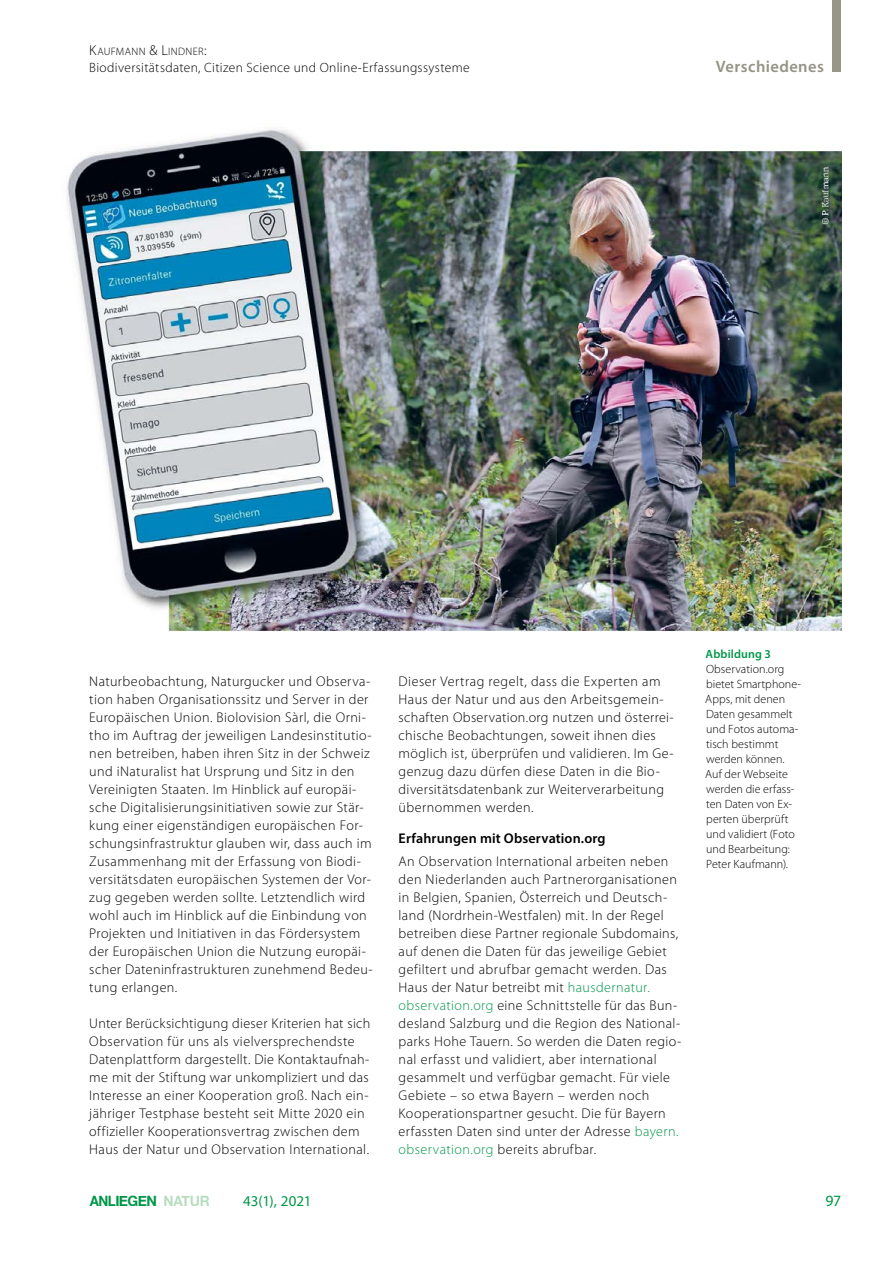
<style>
.page{position:relative;width:893px;height:1263px;background:#fff}
.page>*{position:absolute;margin:0;border:0;box-sizing:border-box;transform-origin:0 0}
.t1{font:600 16.5px "Myriad Pro";letter-spacing:.025em;color:#959383}
.t2{font:15.75px "Myriad Pro";color:#009648}
.t3{font:15px "Myriad Pro";color:#009648}
.t4{font:700 14.25px "Helvetica Neue";letter-spacing:-.035em;color:#009648;scale:.94 1}
.P__Fließtext_2Sp{font:300 14.1px/18px "Myriad Pro";letter-spacing:.025em;color:#000}
.H1__Headline_Fliess{font:600 14.1px "Myriad Pro";letter-spacing:.01em;color:#000}
.t5{font:300 13.5px "Myriad Pro";letter-spacing:.025em;color:#000}
.Bildlegende_linksbün{font:300 12px/15px "Myriad Pro";letter-spacing:.005em;color:#000}
.Bildlegende_Headline{font:600 12px "Myriad Pro";letter-spacing:.01em;color:#009648}
.t6{font:300 10.8px "Myriad Pro";letter-spacing:.035em;color:#000}
.s1{font-size:14.4px}
.s2{color:#009648}
.s3{color:rgb(111 188 126/.5)}
</style>
<div class="page">
<img style="left:66px;top:129px;width:775px;height:503px">
<div style="left:833px;top:0;width:8px;height:71px;background:#959383"></div>
<p class="t6" style="left:89px;top:45px;width:119px"><span class="s1">K</span>AUFMANN <span class="s1">&amp; L</span>INDNER<span class="s1">:</span></p>
<p class="t5" style="left:89px;top:59px;width:382px">Biodiversitätsdaten, Citizen Science und Online-Erfassungssysteme</p>
<p class="t1" style="left:716px;top:55px;width:109px">Verschiedenes</p>
<p class="P__Fließtext_2Sp" style="left:89px;top:672px;width:285px">Naturbeobachtung, Naturgucker und Observa&shy;tion haben Organisationssitz und Server in der Europäischen Union. Biolovision Sàrl, die Orni&shy;tho im Auftrag der jeweiligen Landesinstitutio&shy;nen betreiben, haben ihren Sitz in der Schweiz und iNaturalist hat Ursprung und Sitz in den Vereinigten Staaten. Im Hinblick auf europäi&shy;sche Digitalisierungsinitiativen sowie zur Stär&shy;kung einer eigenständigen europäischen For&shy;schungsinfrastruktur glauben wir, dass auch im Zusammenhang mit der Erfassung von Biodi&shy;versitätsdaten europäischen Systemen der Vor&shy;zug gegeben werden sollte. Letztendlich wird wohl auch im Hinblick auf die Einbindung von Projekten und Initiativen in das Fördersystem der Europäischen Union die Nutzung europäi&shy;scher Dateninfrastrukturen zunehmend Bedeu&shy;tung erlangen.</p>
<p class="P__Fließtext_2Sp" style="left:89px;top:1014px;width:283px">Unter Berücksichtigung dieser Kriterien hat sich Observation für uns als vielversprechendste Datenplattform dargestellt. Die Kontaktaufnah&shy;me mit der Stiftung war unkompliziert und das Interesse an einer Kooperation groß. Nach ein&shy;jähriger Testphase besteht seit Mitte 2020 ein offizieller Kooperationsvertrag zwischen dem Haus der Natur und Observation International.</p>
<p class="P__Fließtext_2Sp" style="left:399px;top:672px;width:277px">Dieser Vertrag regelt, dass die Experten am Haus der Natur und aus den Arbeitsgemein&shy;schaften Observation.org nutzen und österrei&shy;chische Beobachtungen, soweit ihnen dies möglich ist, überprüfen und validieren. Im Ge&shy;genzug dazu dürfen diese Daten in die Bio&shy;diversitätsdatenbank zur Weiterverarbeitung übernommen werden.</p>
<h1 class="H1__Headline_Fliess" style="left:399px;top:829px;width:209px">Erfahrungen mit Observation.org</h1>
<p class="P__Fließtext_2Sp" style="left:399px;top:852px;width:284px">An Observation International arbeiten neben den Niederlanden auch Partnerorganisationen in Belgien, Spanien, Österreich und Deutsch&shy;land (Nordrhein-Westfalen) mit. In der Regel betreiben diese Partner regionale Subdomains, auf denen die Daten für das jeweilige Gebiet gefiltert und abrufbar gemacht werden. Das Haus der Natur betreibt mit <span class="s2">hausdernatur. observation.org</span> eine Schnittstelle für das Bun&shy;desland Salzburg und die Region des National&shy;parks Hohe Tauern. So werden die Daten regio&shy;nal erfasst und validiert, aber international gesammelt und verfügbar gemacht. Für viele Gebiete – so etwa Bayern – werden noch Kooperationspartner gesucht. Die für Bayern erfassten Daten sind unter der Adresse <span class="s2">bayern. observation.org</span> bereits abrufbar.</p>
<p class="Bildlegende_Headline" style="left:706px;top:646px;width:67px">Abbildung 3</p>
<p class="Bildlegende_linksbün" style="left:705px;top:661px;width:97px">Observation.org bietet Smartphone-<br>Apps, mit denen<br>Daten gesammelt und Fotos automa&shy;tisch bestimmt werden können.<br>Auf der Webseite werden die erfass&shy;ten Daten von Ex&shy;perten überprüft und validiert (Foto und Bearbeitung:<br>Peter Kaufmann).</p>
<p class="t4" style="left:90px;top:1189px;width:129px">ANLIEGEN <span class="s3">NATUR</span></p>
<p class="t3" style="left:243px;top:1191px;width:70px">43(1), 2021</p>
<p class="t2" style="left:825px;top:1191px;width:17px">97</p>
</div>
